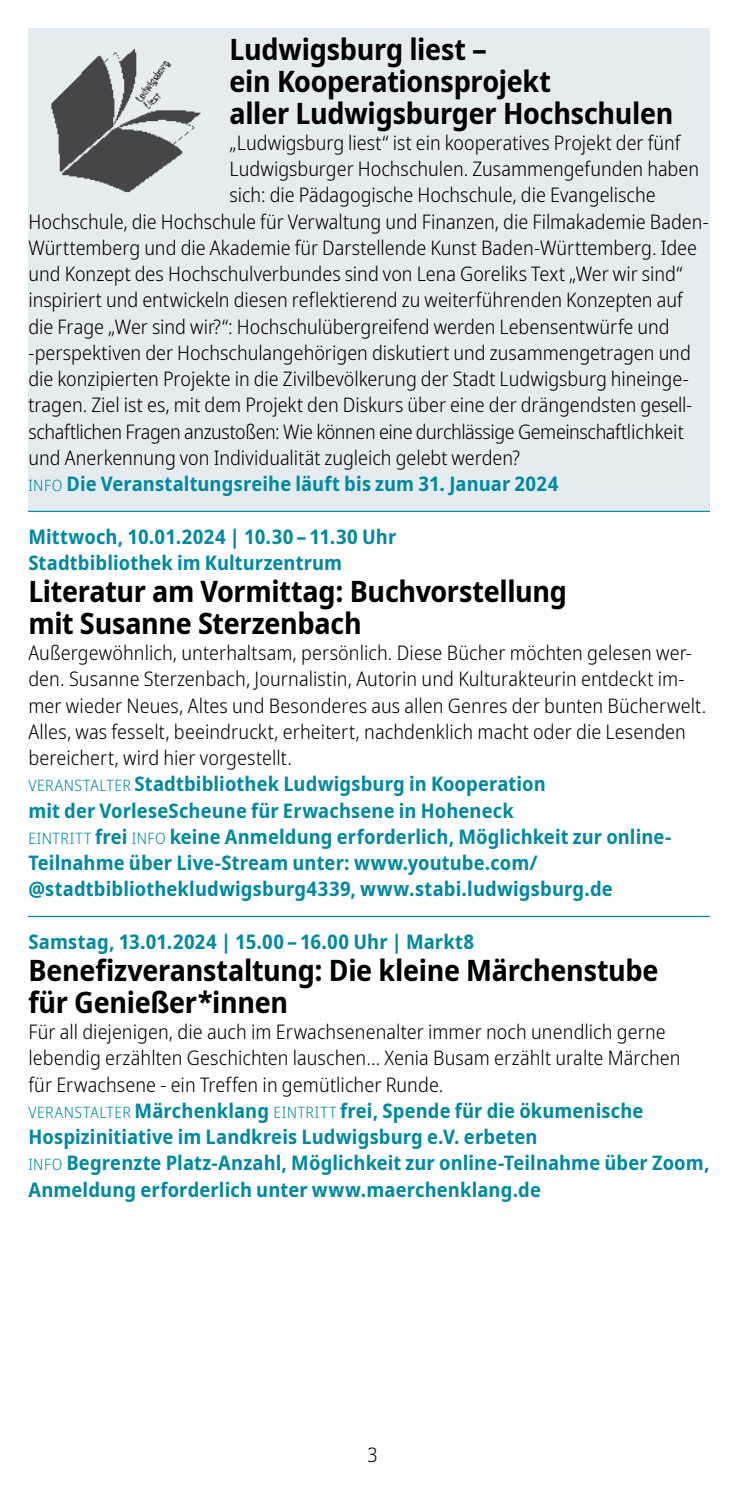
<style>
.page{position:relative;width:745px;height:1489px;background:#fff}
.page>*{position:absolute;margin:0;border:0;box-sizing:border-box;transform-origin:0 0}
.t1{font:700 semi-condensed 29.5px/31.8px "Noto Sans";letter-spacing:-.01em;color:#000}
.t2{font:300 semi-condensed 20px/26.2px "Noto Sans";color:#000}
.t3{font:700 semi-condensed 20px/26.2px "Noto Sans";letter-spacing:.005em;color:#0089a0}
.t4{font:300 semi-condensed 20px "Noto Sans";letter-spacing:-.02em;color:#000}
.s1{font-weight:300;font-size:15.5px}
.s2{font-size:15.5px;color:#0089a0}
.s3{font-weight:700;color:#0089a0}
.s4{font-weight:300;color:#000}
</style>
<div class="page">
<div style="left:28px;top:28px;width:681px;height:482px;background:#e5ecef"></div>
<hr style="left:28px;top:510px;width:681px;height:2px;background:#0089a0">
<hr style="left:28px;top:915px;width:681px;height:2px;background:#0089a0">
<img style="left:51px;top:48px;width:150px;height:145px">
<h1 class="t1" style="left:229px;top:34px;width:445px">Ludwigsburg liest –<br>ein Kooperationsprojekt<br>aller Ludwigsburger Hochschulen</h1>
<p class="t2" style="left:229px;top:130px;width:452px">„Ludwigsburg liest“ ist ein kooperatives Projekt der fünf</p>
<p class="t2" style="left:229px;top:156px;width:471px">Ludwigsburger Hochschulen. Zusammengefunden haben</p>
<p class="t2" style="left:229px;top:182px;width:427px">sich: die Pädagogische Hochschule, die Evangelische</p>
<p class="t2" style="left:28px;top:209px;width:681px">Hochschule, die Hochschule für Verwaltung und Finanzen, die Filmakademie Baden-</p>
<p class="t2" style="left:28px;top:235px;width:669px">Württemberg und die Akademie für Darstellende Kunst Baden-Württemberg. Idee</p>
<p class="t2" style="left:28px;top:261px;width:655px">und Konzept des Hochschulverbundes sind von Lena Goreliks Text „Wer wir sind“</p>
<p class="t2" style="left:28px;top:287px;width:655px">inspiriert und entwickeln diesen reflektierend zu weiterführenden Konzepten auf</p>
<p class="t2" style="left:28px;top:314px;width:642px">die Frage „Wer sind wir?“: Hochschulübergreifend werden Lebensentwürfe und</p>
<p class="t2" style="left:28px;top:340px;width:663px">-perspektiven der Hochschulangehörigen diskutiert und zusammengetragen und</p>
<p class="t2" style="left:28px;top:366px;width:661px">die konzipierten Projekte in die Zivilbevölkerung der Stadt Ludwigsburg hineinge-</p>
<p class="t2" style="left:28px;top:392px;width:665px">tragen. Ziel ist es, mit dem Projekt den Diskurs über eine der drängendsten gesell-</p>
<p class="t4" style="left:28px;top:417px;width:656px">schaftlichen Fragen anzustoßen: Wie können eine durchlässige Gemeinschaftlichkeit</p>
<p class="t2" style="left:28px;top:445px;width:493px">und Anerkennung von Individualität zugleich gelebt werden?</p>
<p class="t3" style="left:28px;top:471px;width:531px"><span class="s1">INFO</span> Die Veranstaltungsreihe läuft bis zum 31. Januar 2024</p>
<p class="t3" style="left:28px;top:523px;width:369px">Mittwoch, 10.01.2024 | 10.30 – 11.30 Uhr<br>Stadtbibliothek im Kulturzentrum</p>
<h1 class="t1" style="left:28px;top:576px;width:540px">Literatur am Vormittag: Buchvorstellung mit Susanne Sterzenbach</h1>
<p class="t2" style="left:28px;top:640px;width:679px">Außergewöhnlich, unterhaltsam, persönlich. Diese Bücher möchten gelesen wer&shy;den. Susanne Sterzenbach, Journalistin, Autorin und Kulturakteurin entdeckt im&shy;mer wieder Neues, Altes und Besonderes aus allen Genres der bunten Bücherwelt.<br>Alles, was fesselt, beeindruckt, erheitert, nachdenklich macht oder die Lesenden bereichert, wird hier vorgestellt.<br><span class="s2">VERANSTALTER</span> <span class="s3">Stadtbibliothek Ludwigsburg in Kooperation<br>mit der VorleseScheune für Erwachsene in Hoheneck<br></span><span class="s2">EINTRITT</span> <span class="s3">frei</span> <span class="s2">INFO</span> <span class="s3">keine Anmeldung erforderlich, Möglichkeit zur online-Teilnahme über Live-Stream unter: www.youtube.com/ @stadtbibliothekludwigsburg4339, www.stabi.ludwigsburg.de</span></p>
<p class="t3" style="left:28px;top:928px;width:447px">Samstag, 13.01.2024 | 15.00 – 16.00 Uhr | Markt8</p>
<h1 class="t1" style="left:28px;top:954px;width:631px">Benefizveranstaltung: Die kleine Märchenstube für Genießer*innen</h1>
<p class="t3" style="left:28px;top:1018px;width:682px"><span class="s4">Für all diejenigen, die auch im Erwachsenenalter immer noch unendlich gerne lebendig erzählten Geschichten lauschen… Xenia Busam erzählt uralte Märchen<br>für Erwachsene - ein Treffen in gemütlicher Runde.<br></span><span class="s1">VERANSTALTER</span> Märchenklang <span class="s1">EINTRITT</span> frei, Spende für die ökumenische Hospizinitiative im Landkreis Ludwigsburg e.V. erbeten<br><span class="s1">INFO</span> Begrenzte Platz-Anzahl, Möglichkeit zur online-Teilnahme über Zoom, Anmeldung erforderlich unter www.maerchenklang.de</p>
<p class="t2" style="left:367px;top:1441px;width:12px">3</p>
</div>
